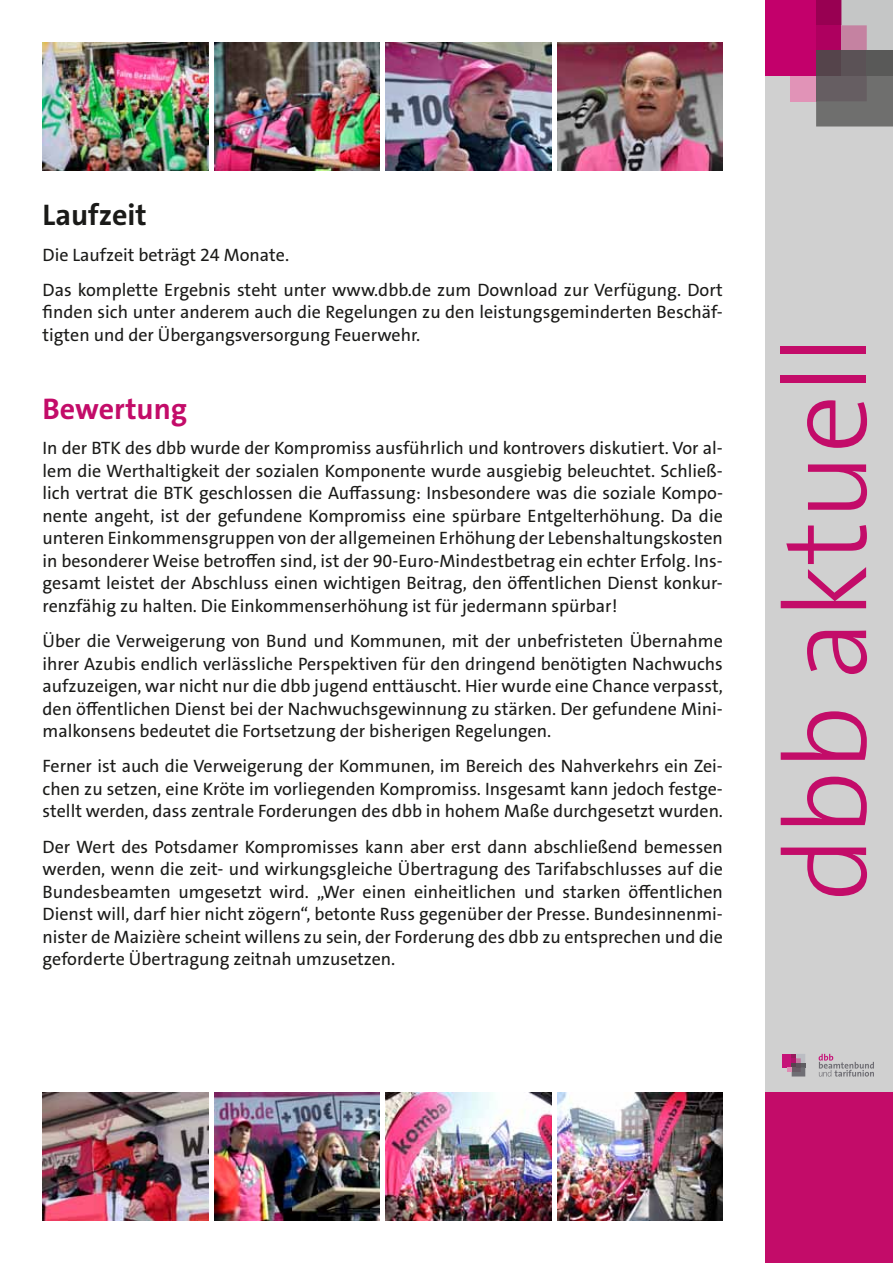
<style>
.page{position:relative;width:893px;height:1263px;background:#fff}
.page>*{position:absolute;margin:0;border:0;box-sizing:border-box;transform-origin:0 0}
.t1{font:300 117px "The Sans Os F";color:#c30c69}
.t2{font:700 30px "The Sans Os F";color:#c30c69}
.t3{font:700 30px "The Sans Os F";color:#1a1a18}
.t4{font:18px/22.5px "The Sans Os F";color:#1a1a18;text-align:justify}
</style>
<div class="page">
<div style="left:765px;top:0;width:128px;height:1263px;background:#d0d0d0"></div>
<div style="left:765px;top:1093px;width:128px;height:170px;background:#c30c69"></div>
<svg style="left:819px;top:1054px;width:55px;height:22px"></svg>
<div style="left:783px;top:1054px;width:9px;height:13px;background:#c61278"></div>
<svg style="left:787px;top:1054px;width:18px;height:22px"></svg>
<div style="left:766px;top:0;width:50px;height:76px;background:#c3006b"></div>
<div style="left:816px;top:0;width:25px;height:25px;background:#980052"></div>
<div style="left:816px;top:25px;width:25px;height:26px;background:#ae005f"></div>
<div style="left:816px;top:51px;width:25px;height:25px;background:#55444b"></div>
<svg style="left:841px;top:0;width:52px;height:51px"></svg>
<div style="left:841px;top:51px;width:26px;height:25px;background:#5b5256"></div>
<div style="left:867px;top:51px;width:26px;height:25px;background:#595958"></div>
<svg style="left:816px;top:76px;width:77px;height:50px;background:#6c696a"></svg>
<div style="left:791px;top:76px;width:25px;height:25px;background:#e193b7"></div>
<img style="left:386px;top:1093px;width:165px;height:127px">
<img style="left:386px;top:43px;width:165px;height:127px">
<img style="left:214px;top:1093px;width:166px;height:127px">
<img style="left:214px;top:43px;width:166px;height:127px">
<img style="left:43px;top:1093px;width:165px;height:127px">
<img style="left:43px;top:43px;width:165px;height:127px">
<img style="left:557px;top:1093px;width:166px;height:127px">
<img style="left:557px;top:43px;width:166px;height:127px">
<h2 class="t3" style="left:43px;top:196px;width:106px">Laufzeit</h2>
<p class="t4" style="left:43px;top:237px;width:682px;line-height:35.2px">Die Laufzeit beträgt 24 Monate.<br>Das komplette Ergebnis steht unter www.dbb.de zum Download zur Verfügung. Dort</p>
<p class="t4" style="left:43px;top:301px;width:682px">finden sich unter anderem auch die Regelungen zu den leistungsgeminderten Beschäf&shy;tigten und der Übergangsversorgung Feuerwehr.</p>
<h2 class="t2" style="left:43px;top:390px;width:146px">Bewertung</h2>
<p class="t4" style="left:43px;top:437px;width:682px">In der BTK des dbb wurde der Kompromiss ausführlich und kontrovers diskutiert. Vor al&shy;lem die Werthaltigkeit der sozialen Komponente wurde ausgiebig beleuchtet. Schließ&shy;lich vertrat die BTK geschlossen die Auffassung: Insbesondere was die soziale Kompo&shy;nente angeht, ist der gefundene Kompromiss eine spürbare Entgelterhöhung. Da die unteren Einkommensgruppen von der allgemeinen Erhöhung der Lebenshaltungskosten in besonderer Weise betroffen sind, ist der 90-Euro-Mindestbetrag ein echter Erfolg. Ins&shy;gesamt leistet der Abschluss einen wichtigen Beitrag, den öffentlichen Dienst konkur&shy;renzfähig zu halten. Die Einkommenserhöhung ist für jedermann spürbar!</p>
<p class="t4" style="left:43px;top:630px;width:682px">Über die Verweigerung von Bund und Kommunen, mit der unbefristeten Übernahme ihrer Azubis endlich verlässliche Perspektiven für den dringend benötigten Nachwuchs aufzuzeigen, war nicht nur die dbb jugend enttäuscht. Hier wurde eine Chance verpasst, den öffentlichen Dienst bei der Nachwuchsgewinnung zu stärken. Der gefundene Mini&shy;malkonsens bedeutet die Fortsetzung der bisherigen Regelungen.</p>
<p class="t4" style="left:43px;top:755px;width:682px">Ferner ist auch die Verweigerung der Kommunen, im Bereich des Nahverkehrs ein Zei&shy;chen zu setzen, eine Kröte im vorliegenden Kompromiss. Insgesamt kann jedoch festge&shy;stellt werden, dass zentrale Forderungen des dbb in hohem Maße durchgesetzt wurden.</p>
<p class="t4" style="left:43px;top:835px;width:682px">Der Wert des Potsdamer Kompromisses kann aber erst dann abschließend bemessen werden, wenn die zeit- und wirkungsgleiche Übertragung des Tarifabschlusses auf die Bundesbeamten umgesetzt wird. „Wer einen einheitlichen und starken öffentlichen Dienst will, darf hier nicht zögern“, betonte Russ gegenüber der Presse. Bundesinnenmi&shy;nister de Maizière scheint willens zu sein, der Forderung des dbb zu entsprechen und die geforderte Übertragung zeitnah umzusetzen.</p>
<h1 class="t1" style="left:751px;top:901px;width:568px;rotate:-90deg">dbb aktuell</h1>
</div>
